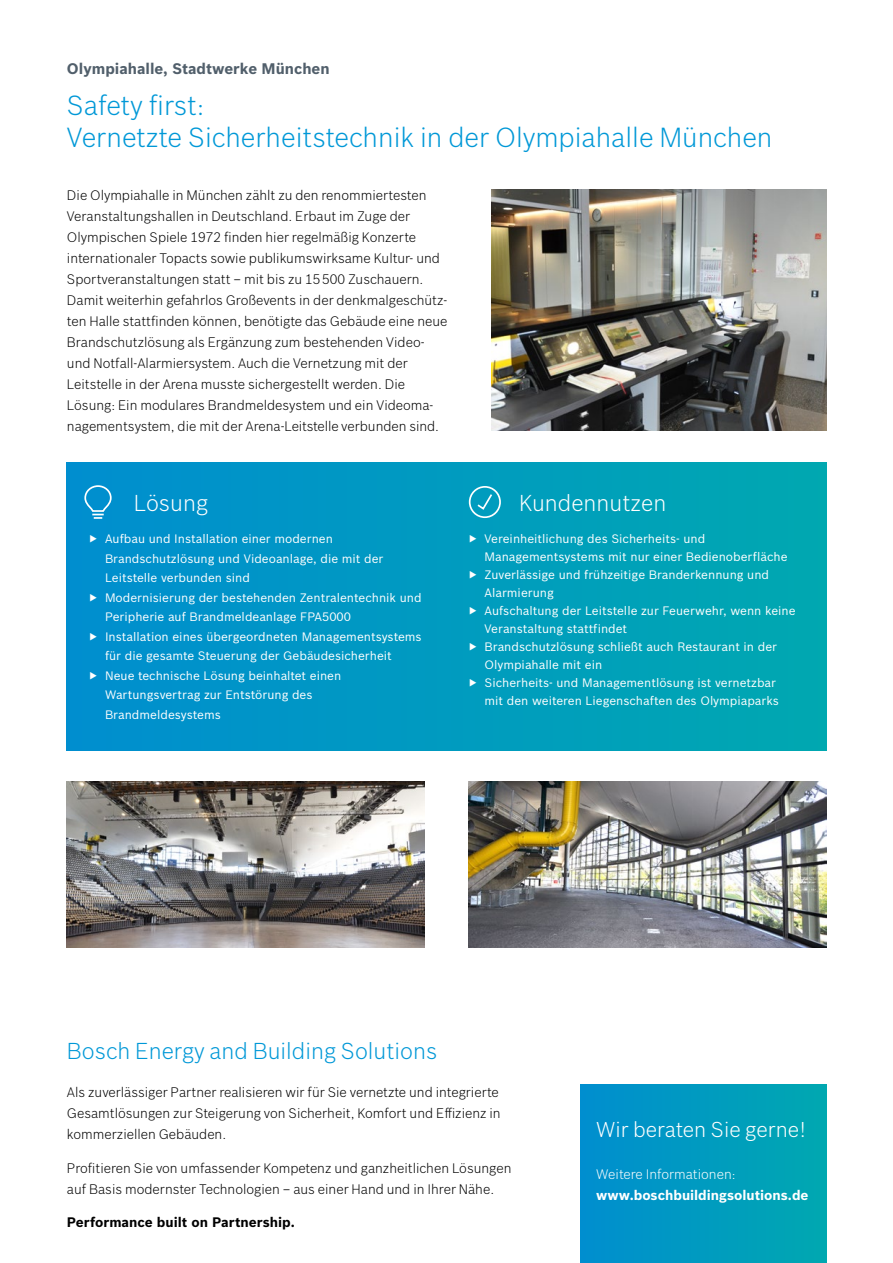
<style>
.page{position:relative;width:893px;height:1263px;background:#fff}
.page>*{position:absolute;margin:0;border:0;box-sizing:border-box;transform-origin:0 0}
.t1{font:300 27px/32.4px "Bosch Sans";color:#0098d7}
.t2{font:300 22.5px "Bosch Sans";color:#0098d7}
.t3{font:300 22.5px "Bosch Sans";color:#fff}
.t4{font:300 21px "Bosch Sans";color:#fff}
.t5{font:700 15px "Bosch Sans";color:#515f6b}
.t6{font:300 13.5px/21px "Bosch Sans";color:#000}
.t7{font:700 13.5px "Bosch Sans";color:#000}
.t8{font:700 13.5px "Bosch Sans";color:#fff}
.t9{font:300 13.5px "Bosch Sans";color:#fff}
.t10{font:12px "Bosch Sans";color:#fff}
</style>
<div class="page">
<img style="left:469px;top:782px;width:357px;height:165px">
<img style="left:67px;top:782px;width:357px;height:165px">
<div style="left:67px;top:462px;width:759px;height:288px;background:linear-gradient(to right,#008ecf,#00a8b0)"></div>
<svg style="left:84px;top:484px;width:28px;height:35px"></svg>
<div style="left:469px;top:486px;width:32px;height:32px;border:2px solid #fff;border-radius:50%"></div>
<svg style="left:476px;top:492px;width:18px;height:19px"></svg>
<div style="left:580px;top:1084px;width:246px;height:179px;background:linear-gradient(to right,#008ecf,#00a8b0)"></div>
<img style="left:491px;top:189px;width:335px;height:242px">
<p class="t5" style="left:67px;top:58px;width:264px">Olympiahalle, Stadtwerke München</p>
<h1 class="t1" style="left:67px;top:87px;width:707px">Safety first:<br>Vernetzte Sicherheitstechnik in der Olympiahalle München</h1>
<p class="t6" style="left:67px;top:183px;width:382px">Die Olympiahalle in München zählt zu den renommiertesten Veranstaltungshallen in Deutschland. Erbaut im Zuge der Olympischen Spiele 1972 finden hier regelmäßig Konzerte internationaler Topacts sowie publikumswirksame Kultur- und Sportveranstaltungen statt – mit bis zu 15 500 Zuschauern.<br>Damit weiterhin gefahrlos Großevents in der denkmalgeschütz&shy;ten Halle stattfinden können, benötigte das Gebäude eine neue Brandschutzlösung als Ergänzung zum bestehenden Video&shy;und Notfall-Alarmiersystem. Auch die Vernetzung mit der Leitstelle in der Arena musste sichergestellt werden. Die Lösung: Ein modulares Brandmeldesystem und ein Videoma&shy;nagementsystem, die mit der Arena-Leitstelle verbunden sind.</p>
<h2 class="t3" style="left:134px;top:487px;width:76px">Lösung</h2>
<p class="t10" style="left:89px;top:530px;width:245px">▶ Aufbau und Installation einer modernen</p>
<p class="t10" style="left:105px;top:549px;width:280px">Brandschutzlösung und Videoanlage, die mit der</p>
<p class="t10" style="left:105px;top:569px;width:146px">Leitstelle verbunden sind</p>
<p class="t10" style="left:89px;top:588px;width:334px">▶ Modernisierung der bestehenden Zentralentechnik und</p>
<p class="t10" style="left:105px;top:608px;width:248px">Peripherie auf Brandmeldeanlage FPA5000</p>
<p class="t10" style="left:89px;top:627px;width:334px">▶ Installation eines übergeordneten Managementsystems</p>
<p class="t10" style="left:105px;top:647px;width:288px">für die gesamte Steuerung der Gebäudesicherheit</p>
<p class="t10" style="left:89px;top:666px;width:254px">▶ Neue technische Lösung beinhaltet einen</p>
<p class="t10" style="left:105px;top:686px;width:209px">Wartungsvertrag zur Entstörung des</p>
<p class="t10" style="left:105px;top:705px;width:117px">Brandmeldesystems</p>
<h2 class="t3" style="left:519px;top:487px;width:149px">Kundennutzen</h2>
<p class="t10" style="left:469px;top:530px;width:238px">▶ Vereinheitlichung des Sicherheits- und</p>
<p class="t10" style="left:484px;top:548px;width:305px">Managementsystems mit nur einer Bedienoberfläche</p>
<p class="t10" style="left:469px;top:566px;width:302px">▶ Zuverlässige und frühzeitige Branderkennung und</p>
<p class="t10" style="left:484px;top:584px;width:71px">Alarmierung</p>
<p class="t10" style="left:469px;top:602px;width:328px">▶ Aufschaltung der Leitstelle zur Feuerwehr, wenn keine</p>
<p class="t10" style="left:484px;top:620px;width:144px">Veranstaltung stattfindet</p>
<p class="t10" style="left:469px;top:638px;width:310px">▶ Brandschutzlösung schließt auch Restaurant in der</p>
<p class="t10" style="left:484px;top:656px;width:119px">Olympiahalle mit ein</p>
<p class="t10" style="left:469px;top:674px;width:309px">▶ Sicherheits- und Managementlösung ist vernetzbar</p>
<p class="t10" style="left:484px;top:692px;width:296px">mit den weiteren Liegenschaften des Olympiaparks</p>
<h2 class="t2" style="left:67px;top:1035px;width:372px">Bosch Energy and Building Solutions</h2>
<p class="t6" style="left:67px;top:1081px;width:435px">Als zuverlässiger Partner realisieren wir für Sie vernetzte und integrierte<br>Gesamtlösungen zur Steigerung von Sicherheit, Komfort und Effizienz in kommerziellen Gebäuden.</p>
<p class="t6" style="left:67px;top:1156px;width:446px">Profitieren Sie von umfassender Kompetenz und ganzheitlichen Lösungen auf Basis modernster Technologien – aus einer Hand und in Ihrer Nähe.</p>
<p class="t7" style="left:67px;top:1212px;width:229px">Performance built on Partnership.</p>
<h3 class="t4" style="left:596px;top:1114px;width:211px">Wir beraten Sie gerne!</h3>
<p class="t9" style="left:596px;top:1164px;width:141px">Weitere Informationen:</p>
<p class="t8" style="left:596px;top:1185px;width:214px">www.boschbuildingsolutions.de</p>
</div>
